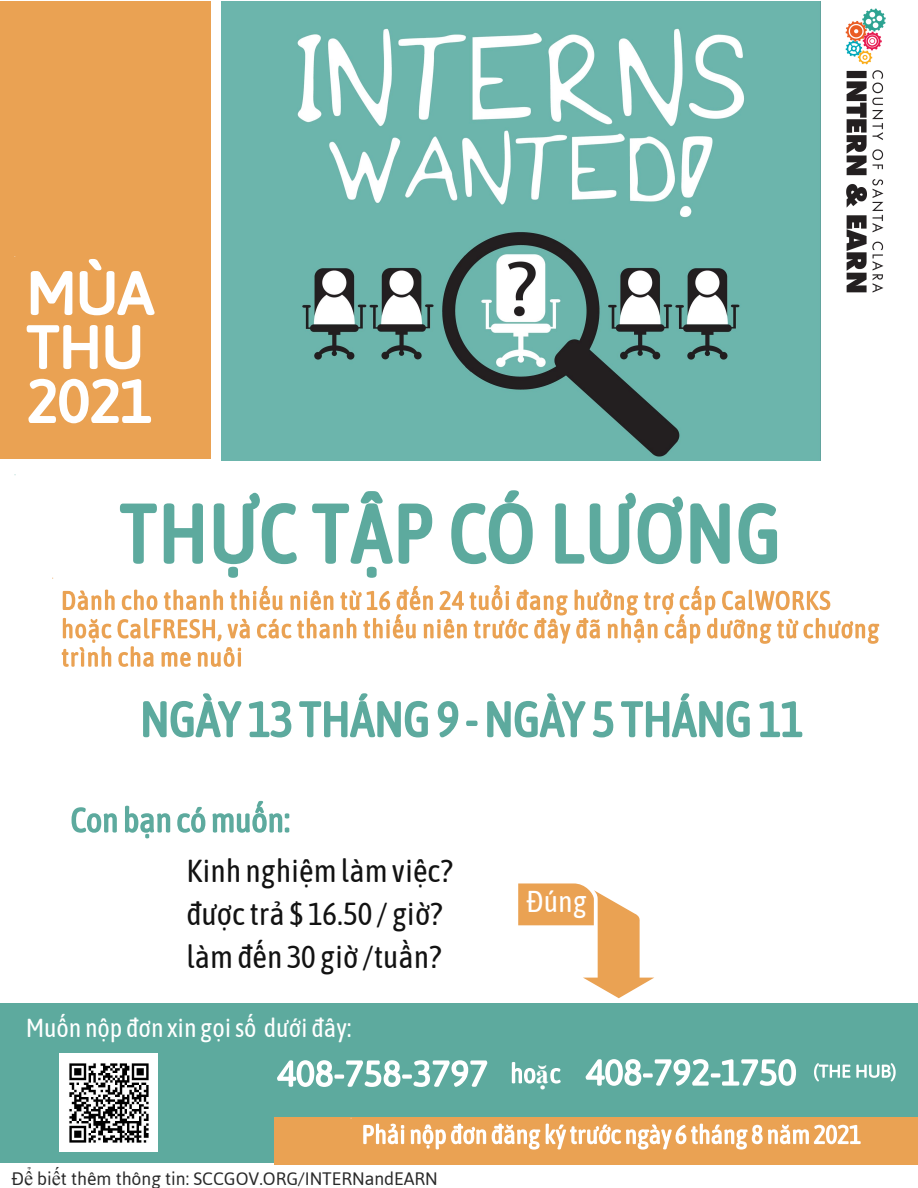
<style>
.page{position:relative;width:918px;height:1188px;background:#fff}
.page>*{position:absolute;margin:0;border:0;box-sizing:border-box;transform-origin:0 0}
.t1{font:31.8px/43.2px "Asap Condensed";color:#121212}
.t2{font:30px "Asap Condensed";color:#fff}
.t3{font:700 27px "Times New Roman";color:#fff}
.t4{font:25.95px "Asap Condensed";color:#fff}
.t5{font:20.25px "Jaldi";color:#292929}
.s1{font-family:"Times New Roman"}
.s2{font-family:"Asap Condensed";font-weight:400;color:rgb(0 0 0/0)}
</style>
<div class="page">
<div style="left:1px;top:1004px;width:917px;height:159px;background:#5daa9e"></div>
<div style="left:0;top:1px;width:211px;height:458px;background:#eaa253"></div>
<svg style="left:62px;top:585px;width:817px;height:82px"></svg>
<svg style="left:143px;top:693px;width:659px;height:44px"></svg>
<svg style="left:277px;top:1060px;width:210px;height:27px"></svg>
<svg style="left:120px;top:503px;width:83px;height:61px"></svg>
<svg style="left:214px;top:491px;width:179px;height:87px"></svg>
<svg style="left:399px;top:490px;width:185px;height:74px"></svg>
<svg style="left:590px;top:493px;width:93px;height:71px"></svg>
<svg style="left:690px;top:503px;width:87px;height:61px"></svg>
<img style="left:222px;top:1px;width:598px;height:459px">
<img style="left:845px;top:8px;width:41px;height:285px">
<svg style="left:72px;top:801px;width:217px;height:37px"></svg>
<div style="left:274px;top:1117px;width:644px;height:47px;background:#eaa253"></div>
<svg style="left:363px;top:1124px;width:123px;height:25px"></svg>
<svg style="left:492px;top:1124px;width:369px;height:26px"></svg>
<svg style="left:31px;top:259px;width:124px;height:56px"></svg>
<svg style="left:27px;top:325px;width:113px;height:44px"></svg>
<svg style="left:28px;top:379px;width:123px;height:44px"></svg>
<svg style="left:586px;top:1059px;width:210px;height:27px"></svg>
<svg style="left:814px;top:1063px;width:82px;height:18px"></svg>
<svg style="left:512px;top:1062px;width:23px;height:22px"></svg>
<svg style="left:550px;top:1068px;width:11px;height:16px"></svg>
<svg style="left:518px;top:883px;width:136px;height:115px"></svg>
<img style="left:60px;top:1054px;width:98px;height:98px">
<p class="t1" style="left:186px;top:849px;width:268px">Kinh nghiệmlàmviệc? được trả $ 16.50 / giờ? làmđến 30 giờ /tuần?</p>
<p class="t4" style="left:26px;top:1013px;width:327px">Muốn nộp đơn xin gọisố dưới đây:</p>
<p class="t5" style="left:12px;top:1166px;width:428px">Đ<span class="s1">ể</span> bi<span class="s1">ế</span>t thêm thông tin: SCCGOV.ORG/INTERNandEARN</p>
<p class="t2" style="left:526px;top:884px;width:62px">Đúng</p>
<p class="t3" style="left:549px;top:1060px;width:13px"><span class="s2">c</span>ặ</p>
</div>
